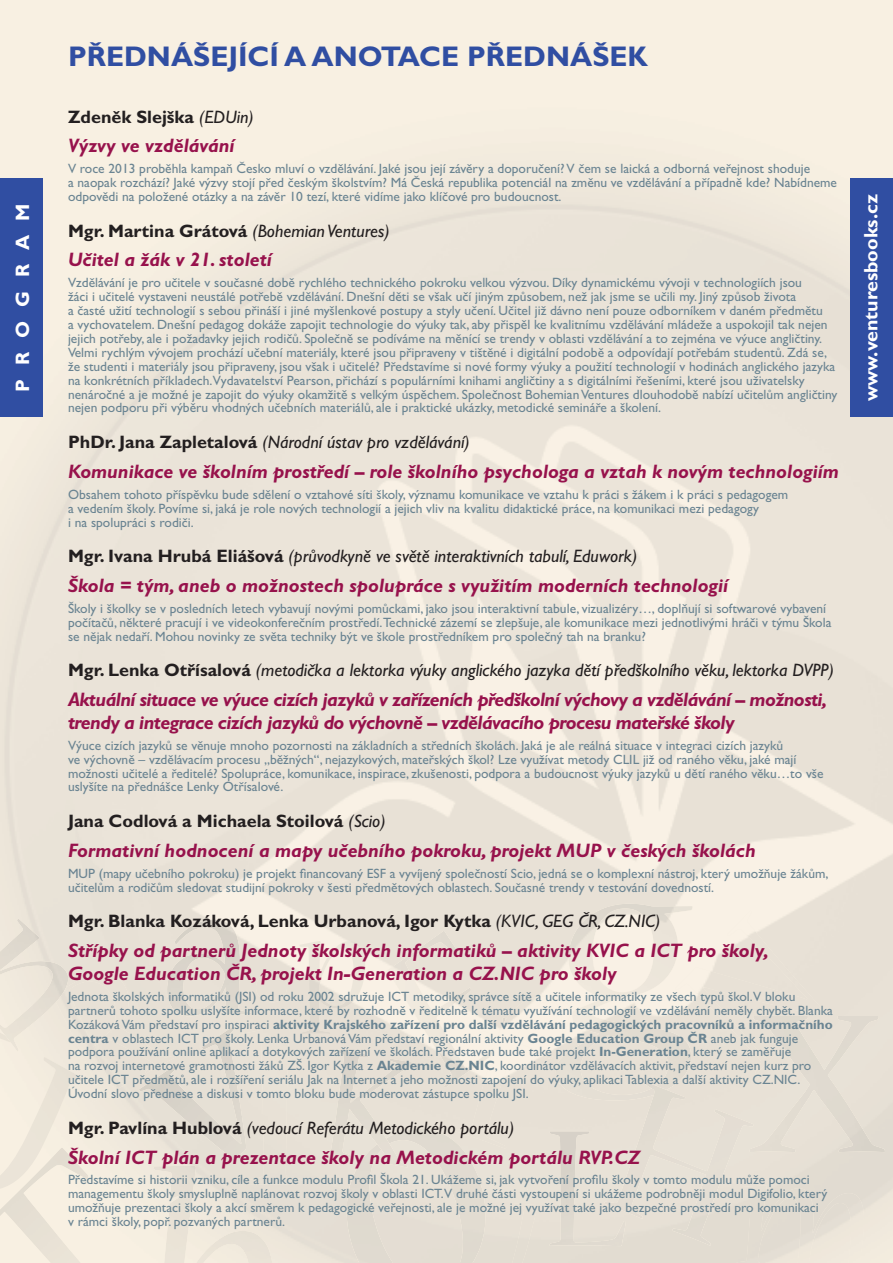
<style>
.page{position:relative;width:893px;height:1263px;background:#fff}
.page>*{position:absolute;margin:0;border:0;box-sizing:border-box;transform-origin:0 0}
.t1{font:700 28.5px "Gill Sans CE";color:#304ea2}
.t2{font:italic 700 19.5px/23px "Gill Sans CE";color:#97124c}
.t3{font:italic 700 19.5px/23px "Gill Sans CE";letter-spacing:-.03em;color:#97124c}
.t4{font:700 19.5px "Gill Sans CE";color:#fff}
.t5{font:700 19.5px "Gill Sans CE";letter-spacing:.72em;color:#fff}
.t6{font:italic 18px "Gill Sans CE";color:#231f20}
.t7{font:700 18px "Gill Sans CE";color:#231f20}
.t8{font:13.5px/14px "Gill Sans CE";color:#6a8492}
.s1{font-weight:400;font-style:italic}
.s2{font-weight:700;font-style:normal}
.s3{font-weight:700}
</style>
<div class="page">
<div style="left:0;top:0;width:893px;height:1263px;background:linear-gradient(to right,#efe8dc,#eee7db)"></div>
<div style="left:336px;top:1049px;width:557px;height:214px;background:#e7e0d5"></div>
<div style="left:154px;top:1166px;width:118px;height:97px;background:#ebe4d8"></div>
<img style="left:94px;top:1141px;width:85px;height:105px">
<img style="left:377px;top:931px;width:129px;height:157px">
<img style="left:455px;top:996px;width:117px;height:153px">
<img style="left:556px;top:904px;width:137px;height:196px">
<div style="left:604px;top:1082px;width:150px;height:164px;background:#e7e0d5"></div>
<div style="left:239px;top:971px;width:68px;height:214px;background:#e7e0d5"></div>
<div style="left:512px;top:1180px;width:28px;height:83px;background:#e7e1d5"></div>
<img style="left:549px;top:1131px;width:77px;height:115px">
<img style="left:736px;top:1185px;width:129px;height:78px">
<img style="left:675px;top:911px;width:146px;height:163px">
<div style="left:346px;top:1129px;width:140px;height:134px;background:#e4ddd3"></div>
<img style="left:300px;top:941px;width:65px;height:93px">
<div style="left:68px;top:973px;width:108px;height:129px;background:#e8e1d6"></div>
<img style="left:0;top:1148px;width:89px;height:115px">
<img style="left:0;top:1031px;width:84px;height:158px">
<img style="left:139px;top:1026px;width:107px;height:133px">
<div style="left:749px;top:1016px;width:136px;height:136px;background:#e7e0d5"></div>
<img style="left:321px;top:1049px;width:97px;height:119px">
<img style="left:167px;top:920px;width:84px;height:96px">
<img style="left:0;top:919px;width:68px;height:132px">
<div style="left:850px;top:179px;width:43px;height:238px;background:#304ea2"></div>
<div style="left:0;top:179px;width:43px;height:238px;background:#304ea2"></div>
<h2 class="t5" style="left:15px;top:392px;width:190px;rotate:-90deg">PROGRAM</h2>
<h1 class="t1" style="left:68px;top:46px;width:582px">PŘEDNÁŠEJÍCÍ A ANOTACE PŘEDNÁŠEK</h1>
<h3 class="t7" style="left:68px;top:110px;width:187px">Zdeněk Slejška <span class="s1">(EDUin)</span></h3>
<h2 class="t2" style="left:68px;top:136px;width:168px">Výzvy ve vzdělávání</h2>
<p class="t8" style="left:68px;top:163px;width:771px">V roce 2013 proběhla kampaň Česko mluví o vzdělávání. Jaké jsou její závěry a doporučení? V čem se laická a odborná veřejnost shoduje<br>a naopak rozchází? Jaké výzvy stojí před českým školstvím? Má Česká republika potenciál na změnu ve vzdělávání a případně kde? Nabídneme odpovědi na položené otázky a na závěr 10 tezí, které vidíme jako klíčové pro budoucnost.</p>
<h3 class="t7" style="left:68px;top:224px;width:323px">Mgr. Martina Grátová <span class="s1">(Bohemian Ventures)</span></h3>
<h2 class="t2" style="left:68px;top:250px;width:205px">Učitel a žák v 21. století</h2>
<p class="t8" style="left:68px;top:277px;width:771px">Vzdělávání je pro učitele v současné době rychlého technického pokroku velkou výzvou. Díky dynamickému vývoji v technologiích jsou<br>žáci i učitelé vystaveni neustálé potřebě vzdělávání. Dnešní děti se však učí jiným způsobem, než jak jsme se učili my. Jiný způsob života<br>a časté užití technologií s sebou přináší i jiné myšlenkové postupy a styly učení. Učitel již dávno není pouze odborníkem v daném předmětu<br>a vychovatelem. Dnešní pedagog dokáže zapojit technologie do výuky tak, aby přispěl ke kvalitnímu vzdělávání mládeže a uspokojil tak nejen jejich potřeby, ale i požadavky jejich rodičů. Společně se podíváme na měnící se trendy v oblasti vzdělávání a to zejména ve výuce angličtiny.<br>Velmi rychlým vývojem prochází učební materiály, které jsou připraveny v tištěné i digitální podobě a odpovídají potřebám studentů. Zdá se, že studenti i materiály jsou připraveny, jsou však i učitelé? Představíme si nové formy výuky a použití technologií v hodinách anglického jazyka na konkrétních příkladech.Vydavatelství Pearson, přichází s populárními knihami angličtiny a s digitálními řešeními, které jsou uživatelsky nenáročné a je možné je zapojit do výuky okamžitě s velkým úspěchem. Společnost Bohemian Ventures dlouhodobě nabízí učitelům angličtiny nejen podporu při výběru vhodných učebních materiálů, ale i praktické ukázky, metodické semináře a školení.</p>
<h3 class="t6" style="left:68px;top:435px;width:403px"><span class="s2">PhDr. Jana Zapletalová</span> (Národní ústav pro vzdělávání)</h3>
<h2 class="t2" style="left:68px;top:462px;width:772px">Komunikace ve školním prostředí – role školního psychologa a vztah k novým technologiím</h2>
<p class="t8" style="left:68px;top:488px;width:722px">Obsahem tohoto příspěvku bude sdělení o vztahové síti školy, významu komunikace ve vztahu k práci s žákem i k práci s pedagogem a vedením školy. Povíme si, jaká je role nových technologií a jejich vliv na kvalitu didaktické práce, na komunikaci mezi pedagogy<br>i na spolupráci s rodiči.</p>
<h3 class="t6" style="left:68px;top:549px;width:571px"><span class="s2">Mgr. Ivana Hrubá Eliášová</span> (průvodkyně ve světě interaktivních tabulí, Eduwork)</h3>
<h2 class="t2" style="left:68px;top:576px;width:662px">Škola = tým, aneb o možnostech spolupráce s využitím moderních technologií</h2>
<p class="t8" style="left:68px;top:603px;width:765px">Školy i školky se v posledních letech vybavují novými pomůckami, jako jsou interaktivní tabule, vizualizéry…, doplňují si softwarové vybavení počítačů, některé pracují i ve videokonferečním prostředí.Technické zázemí se zlepšuje, ale komunikace mezi jednotlivými hráči v týmu Škola se nějak nedaří. Mohou novinky ze světa techniky být ve škole prostředníkem pro společný tah na branku?</p>
<h3 class="t6" style="left:68px;top:663px;width:767px"><span class="s2">Mgr. Lenka Otřísalová</span> (metodička a lektorka výuky anglického jazyka dětí předškolního věku, lektorka DVPP)</h3>
<h2 class="t3" style="left:68px;top:690px;width:761px">Aktuální situace ve výuce cizích jazyků v zařízeních předškolní výchovy a vzdělávání – možnosti, trendy a integrace cizích jazyků do výchovně – vzdělávacího procesu mateřské školy</h2>
<p class="t8" style="left:68px;top:739px;width:757px">Výuce cizích jazyků se věnuje mnoho pozornosti na základních a středních školách. Jaká je ale reálná situace v integraci cizích jazyků<br>ve výchovně – vzdělávacím procesu „běžných“, nejazykových, mateřských škol? Lze využívat metody CLIL již od raného věku, jaké mají možnosti učitelé a ředitelé? Spolupráce, komunikace, inspirace, zkušenosti, podpora a budoucnost výuky jazyků u dětí raného věku…to vše uslyšíte na přednášce Lenky Otřísalové.</p>
<h3 class="t7" style="left:68px;top:814px;width:319px">Jana Codlová a Michaela Stoilová <span class="s1">(Scio)</span></h3>
<h2 class="t2" style="left:68px;top:841px;width:689px">Formativní hodnocení a mapy učebního pokroku, projekt MUP v českých školách</h2>
<p class="t8" style="left:68px;top:867px;width:762px">MUP (mapy učebního pokroku) je projekt financovaný ESF a vyvíjený společností Scio, jedná se o komplexní nástroj, který umožňuje žákům, učitelům a rodičům sledovat studijní pokroky v šesti předmětových oblastech. Současné trendy v testování dovedností.</p>
<h3 class="t7" style="left:68px;top:914px;width:594px">Mgr. Blanka Kozáková, Lenka Urbanová, Igor Kytka <span class="s1">(KVIC, GEG ČR, CZ.NIC)</span></h3>
<h2 class="t2" style="left:68px;top:941px;width:702px">Střípky od partnerů Jednoty školských informatiků – aktivity KVIC a ICT pro školy,<br>Google Education ČR, projekt In-Generation a CZ.NIC pro školy</h2>
<p class="t8" style="left:68px;top:990px;width:766px">Jednota školských informatiků (JSI) od roku 2002 sdružuje ICT metodiky, správce sítě a učitele informatiky ze všech typů škol.V bloku partnerů tohoto spolku uslyšíte informace, které by rozhodně v ředitelně k tématu využívání technologií ve vzdělávání neměly chybět. Blanka Kozáková Vám představí pro inspiraci <span class="s3">aktivity Krajského zařízení pro další vzdělávání pedagogických pracovníků a informačního centra</span> v oblastech ICT pro školy. Lenka Urbanová Vám představí regionální aktivity <span class="s3">Google Education Group ČR</span> aneb jak funguje podpora používání online aplikací a dotykových zařízení ve školách. Představen bude také projekt <span class="s3">In-Generation</span>, který se zaměřuje<br>na rozvoj internetové gramotnosti žáků ZŠ. Igor Kytka z <span class="s3">Akademie CZ.NIC</span>, koordinátor vzdělávacích aktivit, představí nejen kurz pro učitele ICT předmětů, ale i rozšíření seriálu Jak na Internet a jeho možnosti zapojení do výuky, aplikaci Tablexia a další aktivity CZ.NIC.<br>Úvodní slovo přednese a diskusi v tomto bloku bude moderovat zástupce spolku JSI.</p>
<h3 class="t6" style="left:68px;top:1121px;width:448px"><span class="s2">Mgr. Pavlína Hublová</span> (vedoucí Referátu Metodického portálu)</h3>
<h2 class="t2" style="left:68px;top:1147px;width:574px">Školní ICT plán a prezentace školy na Metodickém portálu RVP.CZ</h2>
<p class="t8" style="left:68px;top:1174px;width:761px">Představíme si historii vzniku, cíle a funkce modulu Profil Škola 21. Ukážeme si, jak vytvoření profilu školy v tomto modulu může pomoci managementu školy smysluplně naplánovat rozvoj školy v oblasti ICT.V druhé části vystoupení si ukážeme podrobněji modul Digifolio, který umožňuje prezentaci školy a akcí směrem k pedagogické veřejnosti, ale je možné jej využívat také jako bezpečné prostředí pro komunikaci v rámci školy, popř. pozvaných partnerů.</p>
<h2 class="t4" style="left:864px;top:401px;width:209px;rotate:-90deg">www.venturesbooks.cz</h2>
</div>
